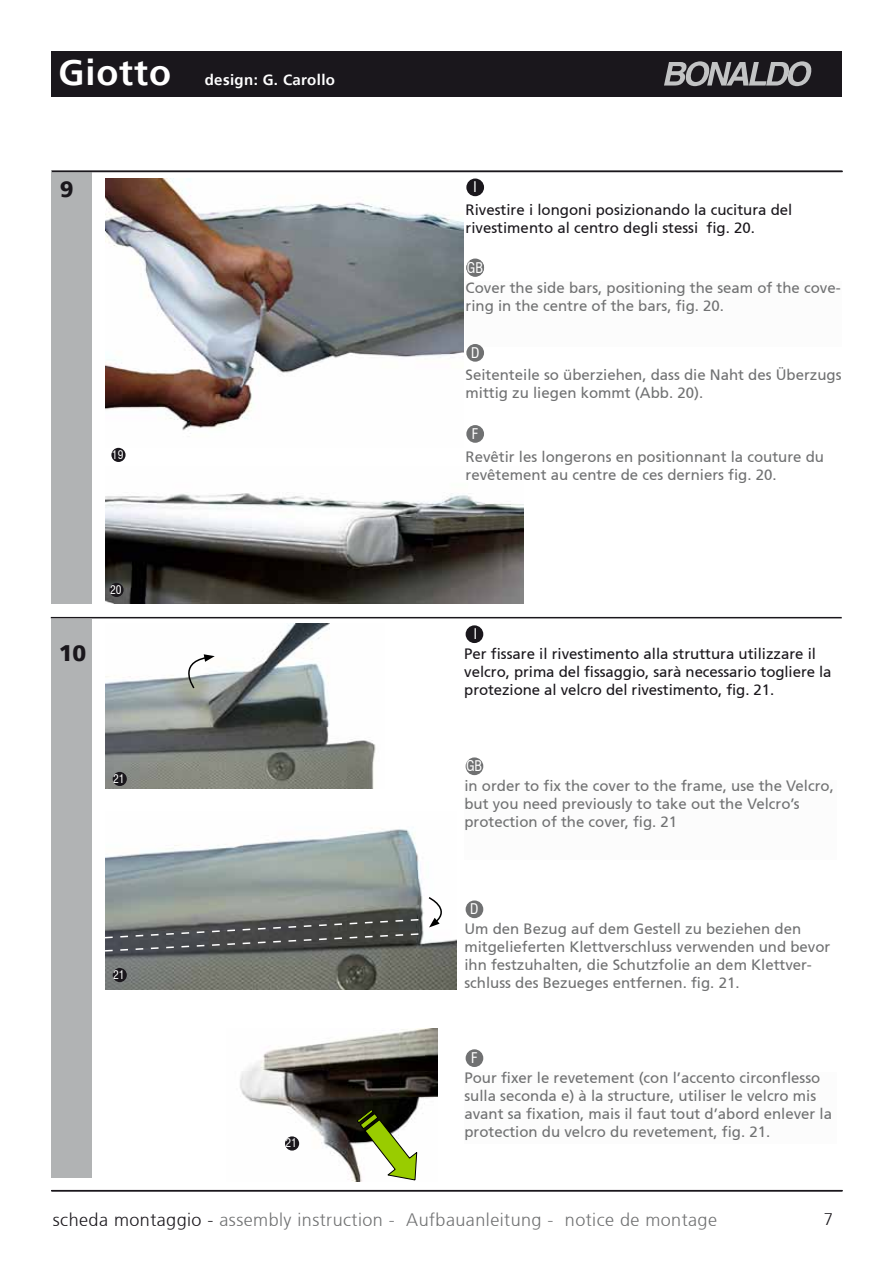
<style>
.page{position:relative;width:893px;height:1263px;background:#fff}
.page>*{position:absolute;margin:0;border:0;box-sizing:border-box;transform-origin:0 0}
.t1{font:700 36px "Frutiger 65";letter-spacing:.025em;color:#fff}
.t2{font:900 22.5px "Frutiger 75";color:#1a171c}
.t3{font:300 18px "Frutiger 45";letter-spacing:.025em;color:#707172}
.t4{font:300 16.8px "Frutiger 45";color:#1a171c}
.t5{font:15px/18px "Frutiger 55 Roman";color:#707172}
.t6{font:15px/18px "Frutiger 55 Roman";color:#1a171c}
.t7{font:700 15px "Frutiger 65";letter-spacing:.025em;color:#fff}
.t8{font:condensed 14.4px "Swiss 721 BT";color:#fff}
.t9{font:condensed 11.55px "Swiss 721 BT";color:#fff}
.s1{color:#1a171c}
</style>
<div class="page">
<div style="left:51px;top:51px;width:791px;height:45px;background:#1a171c"></div>
<hr style="left:51px;top:1190px;width:791px;height:1px;background:#1a171c">
<svg style="left:664px;top:61px;width:148px;height:25px"></svg>
<img style="left:105px;top:829px;width:351px;height:161px">
<img style="left:105px;top:624px;width:271px;height:165px">
<img style="left:105px;top:492px;width:419px;height:111px">
<div style="left:109px;top:583px;width:15px;height:14px;background:#1a171c;border-radius:50%"></div>
<img style="left:105px;top:179px;width:359px;height:269px">
<hr style="left:52px;top:1190px;width:791px;height:1px;background:#1a171c">
<div style="left:51px;top:171px;width:41px;height:432px;background:#b1b3b4"></div>
<hr style="left:52px;top:171px;width:791px;height:1px;background:#1a171c">
<div style="left:466px;top:178px;width:18px;height:18px;background:#1a171c;border-radius:50%"></div>
<div style="left:51px;top:619px;width:41px;height:559px;background:#b1b3b4"></div>
<hr style="left:51px;top:617px;width:791px;height:1px;background:#1a171c">
<div style="left:466px;top:259px;width:18px;height:18px;background:#707172;border-radius:50%"></div>
<div style="left:466px;top:344px;width:18px;height:18px;background:#707172;border-radius:50%"></div>
<div style="left:466px;top:425px;width:18px;height:18px;background:#707172;border-radius:50%"></div>
<div style="left:466px;top:625px;width:17px;height:18px;background:#1a171c;border-radius:50%"></div>
<div style="left:466px;top:757px;width:17px;height:18px;background:#707172;border-radius:50%"></div>
<div style="left:466px;top:900px;width:17px;height:18px;background:#707172;border-radius:50%"></div>
<div style="left:466px;top:1049px;width:17px;height:18px;background:#707172;border-radius:50%"></div>
<img style="left:240px;top:1028px;width:197px;height:154px">
<div style="left:111px;top:448px;width:15px;height:14px;background:#1a171c;border-radius:50%"></div>
<div style="left:113px;top:772px;width:14px;height:14px;background:#1a171c;border-radius:50%"></div>
<div style="left:113px;top:968px;width:14px;height:14px;background:#1a171c;border-radius:50%"></div>
<div style="left:285px;top:1136px;width:14px;height:14px;background:#1a171c;border-radius:50%"></div>
<svg style="left:356px;top:1108px;width:75px;height:84px"></svg>
<svg style="left:105px;top:918px;width:315px;height:34px;background:#545655"></svg>
<svg style="left:428px;top:896px;width:23px;height:31px"></svg>
<svg style="left:176px;top:654px;width:39px;height:35px"></svg>
<h1 class="t1" style="left:59px;top:51px;width:114px">Giotto</h1>
<p class="t7" style="left:205px;top:71px;width:132px">design: G. Carollo</p>
<h2 class="t2" style="left:60px;top:176px;width:15px">9</h2>
<p class="t8" style="left:474px;top:178px;width:5px">I</p>
<p class="t6" style="left:466px;top:200px;width:328px">Rivestire i longoni posizionando la cucitura del rivestimento al centro degli stessi fig. 20.</p>
<p class="t8" style="left:467px;top:258px;width:18px">GB</p>
<p class="t5" style="left:466px;top:279px;width:377px">Cover the side bars, positioning the seam of the cove&shy;ring in the centre of the bars, fig. 20.</p>
<p class="t8" style="left:471px;top:344px;width:10px">D</p>
<p class="t5" style="left:466px;top:366px;width:377px">Seitenteile so überziehen, dass die Naht des Überzugs mittig zu liegen kommt (Abb. 20).</p>
<p class="t9" style="left:112px;top:448px;width:13px">19</p>
<h2 class="t2" style="left:59px;top:639px;width:29px">10</h2>
<p class="t9" style="left:110px;top:583px;width:13px">20</p>
<p class="t9" style="left:113px;top:772px;width:13px">21</p>
<p class="t9" style="left:113px;top:968px;width:13px">21</p>
<p class="t9" style="left:286px;top:1136px;width:13px">21</p>
<p class="t8" style="left:472px;top:425px;width:8px">F</p>
<p class="t5" style="left:466px;top:447px;width:360px">Revêtir les longerons en positionnant la couture du revêtement au centre de ces derniers fig. 20.</p>
<p class="t8" style="left:474px;top:625px;width:5px">I</p>
<p class="t6" style="left:464px;top:645px;width:369px">Per fissare il rivestimento alla struttura utilizzare il velcro, prima del fissaggio, sarà necessario togliere la protezione al velcro del rivestimento, fig. 21.</p>
<p class="t8" style="left:466px;top:757px;width:18px">GB</p>
<p class="t5" style="left:464px;top:777px;width:371px">in order to fix the cover to the frame, use the Velcro, but you need previously to take out the Velcro’s protection of the cover, fig. 21</p>
<p class="t8" style="left:470px;top:900px;width:10px">D</p>
<p class="t5" style="left:464px;top:920px;width:367px">Um den Bezug auf dem Gestell zu beziehen den mitgelieferten Klettverschluss verwenden und bevor ihn festzuhalten, die Schutzfolie an dem Klettver&shy;schluss des Bezueges entfernen. fig. 21.</p>
<p class="t8" style="left:471px;top:1049px;width:8px">F</p>
<p class="t5" style="left:464px;top:1069px;width:369px">Pour fixer le revetement (con l’accento circonflesso sulla seconda e) à la structure, utiliser le velcro mis avant sa fixation, mais il faut tout d’abord enlever la protection du velcro du revetement, fig. 21.</p>
<p class="t3" style="left:53px;top:1209px;width:666px"><span class="s1">scheda montaggio -</span> assembly instruction - Aufbauanleitung - notice de montage</p>
<p class="t4" style="left:824px;top:1209px;width:11px">7</p>
</div>
